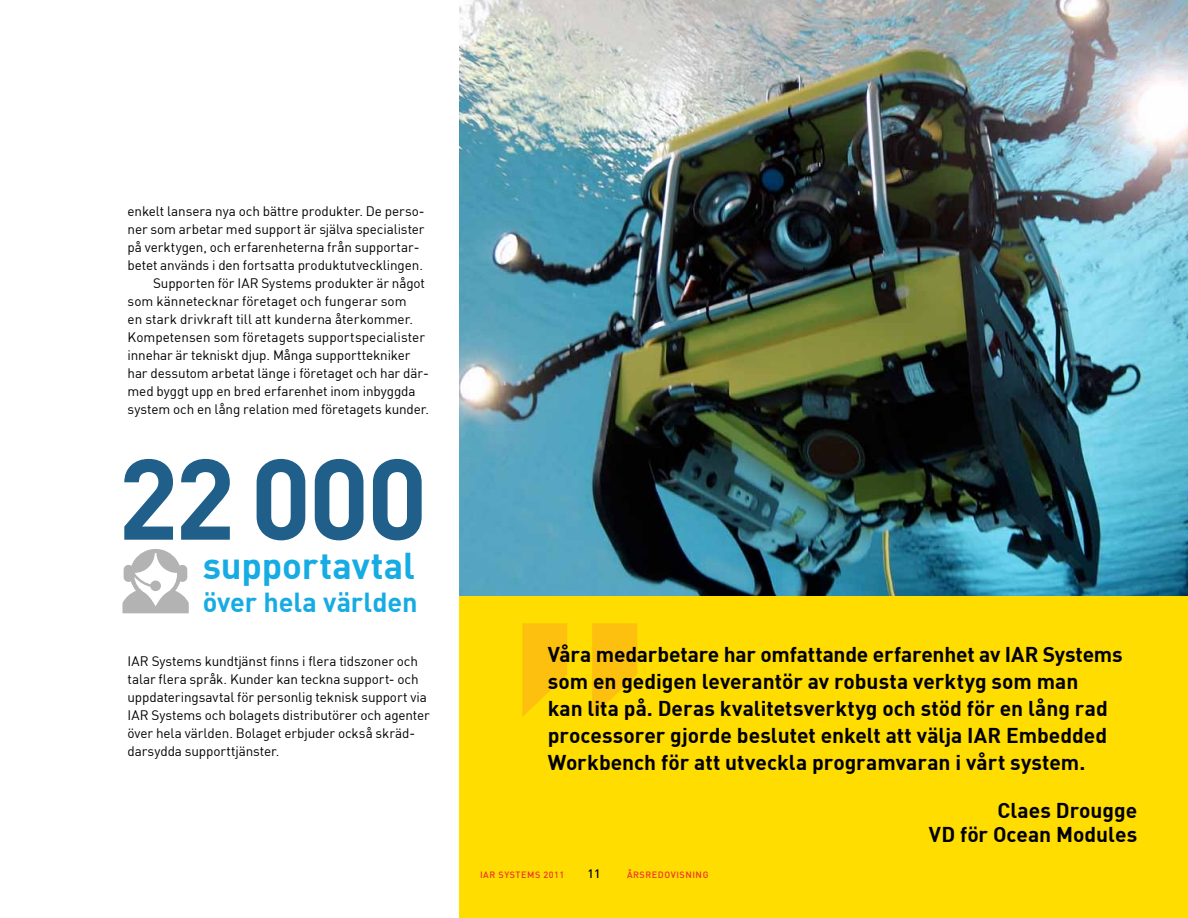
<style>
.page{position:relative;width:1188px;height:918px;background:#fff}
.page>*{position:absolute;margin:0;border:0;box-sizing:border-box;transform-origin:0 0}
.t1{font:700 112.5px "DIN";color:#1f5f89}
.t2{font:700 36.6px "DIN";letter-spacing:-.01em;color:#16ace3}
.t3{font:700 27px "DIN";color:#16ace3}
.t4{font:700 21px/27px "DIN";color:#000}
.t5{font:13.5px/18px "DIN";letter-spacing:-.01em;color:#000}
.t6{font:500 12px "DIN";color:#000}
.t7{font:500 9px "DIN";letter-spacing:.06em;color:#ee3124}
</style>
<div class="page">
<div style="left:459px;top:0;width:729px;height:918px;background:#fd0"></div>
<svg style="left:522px;top:623px;width:115px;height:94px"></svg>
<img style="left:459px;top:0;width:729px;height:595px">
<svg style="left:122px;top:549px;width:67px;height:64px"></svg>
<p class="t5" style="left:128px;top:202px;width:299px">enkelt lansera nya och bättre produkter. De perso-</p>
<p class="t5" style="left:128px;top:220px;width:299px">ner som arbetar med support är själva specialister</p>
<p class="t5" style="left:128px;top:238px;width:293px">på verktygen, och erfarenheterna från supportar-</p>
<p class="t5" style="left:128px;top:256px;width:297px">betet används i den fortsatta produktutvecklingen.</p>
<p class="t5" style="left:153px;top:274px;width:273px">Supporten för IAR Systems produkter är något</p>
<p class="t5" style="left:128px;top:292px;width:281px">som kännetecknar företaget och fungerar som</p>
<p class="t5" style="left:128px;top:310px;width:287px">en stark drivkraft till att kunderna återkommer.</p>
<p class="t5" style="left:128px;top:328px;width:299px">Kompetensen som företagets supportspecialister</p>
<p class="t5" style="left:128px;top:346px;width:284px">innehar är tekniskt djup. Många supporttekniker</p>
<p class="t5" style="left:128px;top:364px;width:303px">har dessutom arbetat länge i företaget och har där-</p>
<p class="t5" style="left:128px;top:382px;width:290px">med byggt upp en bred erfarenhet inom inbyggda</p>
<p class="t5" style="left:128px;top:400px;width:303px">system och en lång relation med företagets kunder.</p>
<h1 class="t1" style="left:118px;top:426px;width:312px">22 000</h1>
<h2 class="t2" style="left:203px;top:542px;width:214px">supportavtal</h2>
<h3 class="t3" style="left:203px;top:584px;width:216px">över hela världen</h3>
<p class="t5" style="left:128px;top:652px;width:304px">IAR Systems kundtjänst finns i flera tidszoner och talar flera språk. Kunder kan teckna support- och uppdateringsavtal för personlig teknisk support via IAR Systems och bolagets distributörer och agenter över hela världen. Bolaget erbjuder också skräd&shy;darsydda supporttjänster.</p>
<p class="t4" style="left:548px;top:640px;width:576px">Våra medarbetare har omfattande erfarenhet av IAR Systems som en gedigen leverantör av robusta verktyg som man<br>kan lita på. Deras kvalitetsverktyg och stöd för en lång rad processorer gjorde beslutet enkelt att välja IAR Embedded Workbench för att utveckla programvaran i vårt system.</p>
<h3 class="t4" style="left:929px;top:797px;width:210px;line-height:24px;text-align:right">Claes Drougge<br>VD för Ocean Modules</h3>
<p class="t7" style="left:480px;top:869px;width:86px">IAR SYSTEMS 2011</p>
<p class="t7" style="left:627px;top:869px;width:83px">ÅRSREDOVISNING</p>
<p class="t6" style="left:588px;top:866px;width:14px">11</p>
</div>
